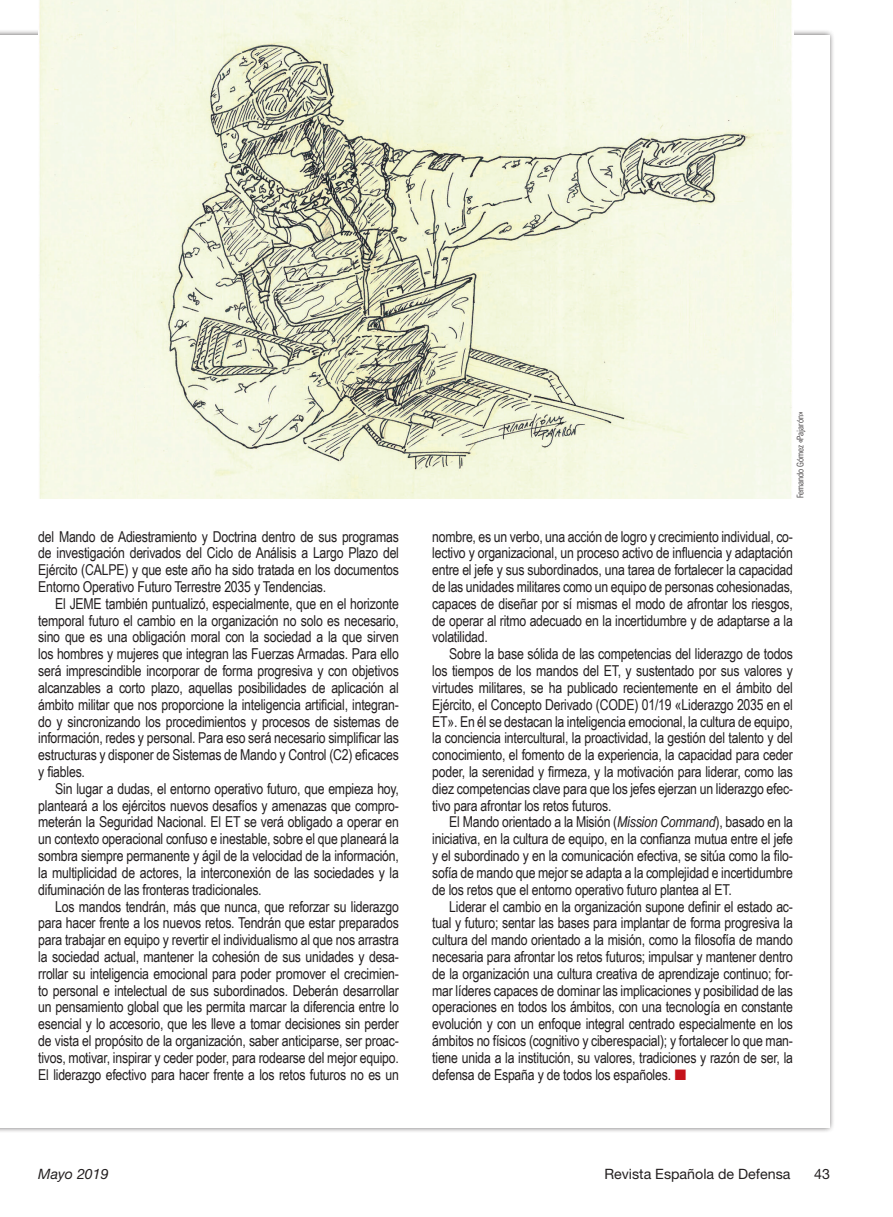
<style>
.page{position:relative;width:893px;height:1217px;background:#fff}
.page>*{position:absolute;margin:0;border:0;box-sizing:border-box;transform-origin:0 0}
.Texto_apoyo{font:15px/16.8px "Arial Narrow";letter-spacing:-.015em;color:#231f20;text-align:justify}
.t1{font:14.25px "Helvetica Neue";color:#231f20}
.t2{font:italic 14.25px "Helvetica Neue";color:#231f20}
.Crédito_foto{font:300 condensed 9px "Univers";letter-spacing:-.005em;color:#231f20}
.s1{font-style:italic}
.s2{font-family:"European Pi Three";font-size:15.3px;color:#c4121a}
</style>
<div class="page">
<img style="left:39px;top:0;width:753px;height:498px">
<p class="Texto_apoyo" style="left:38px;top:527px;width:362px">del Mando de Adiestramiento y Doctrina dentro de sus programas de investigación derivados del Ciclo de Análisis a Largo Plazo del Ejército (CALPE) y que este año ha sido tratada en los documentos Entorno Operativo Futuro Terrestre 2035 y Tendencias.</p>
<p class="Texto_apoyo" style="left:38px;top:594px;width:362px;text-indent:17px">El JEME también puntualizó, especialmente, que en el horizonte temporal futuro el cambio en la organización no solo es necesario, sino que es una obligación moral con la sociedad a la que sirven los hombres y mujeres que integran las Fuerzas Armadas. Para ello será imprescindible incorporar de forma progresiva y con objetivos alcanzables a corto plazo, aquellas posibilidades de aplicación al ámbito militar que nos proporcione la inteligencia artificial, integran&shy;do y sincronizando los procedimientos y procesos de sistemas de información, redes y personal. Para eso será necesario simplificar las estructuras y disponer de Sistemas de Mando y Control (C2) eficaces y fiables.</p>
<p class="Texto_apoyo" style="left:38px;top:779px;width:362px;text-indent:17px">Sin lugar a dudas, el entorno operativo futuro, que empieza hoy, planteará a los ejércitos nuevos desafíos y amenazas que compro&shy;meterán la Seguridad Nacional. El ET se verá obligado a operar en un contexto operacional confuso e inestable, sobre el que planeará la sombra siempre permanente y ágil de la velocidad de la información, la multiplicidad de actores, la interconexión de las sociedades y la difuminación de las fronteras tradicionales.</p>
<p class="Texto_apoyo" style="left:38px;top:897px;width:362px;text-indent:17px">Los mandos tendrán, más que nunca, que reforzar su liderazgo para hacer frente a los nuevos retos. Tendrán que estar preparados para trabajar en equipo y revertir el individualismo al que nos arrastra la sociedad actual, mantener la cohesión de sus unidades y desa&shy;rrollar su inteligencia emocional para poder promover el crecimien&shy;to personal e intelectual de sus subordinados. Deberán desarrollar un pensamiento global que les permita marcar la diferencia entre lo esencial y lo accesorio, que les lleve a tomar decisiones sin perder de vista el propósito de la organización, saber anticiparse, ser proac&shy;tivos, motivar, inspirar y ceder poder, para rodearse del mejor equipo.<br>El liderazgo efectivo para hacer frente a los retos futuros no es un</p>
<p class="Crédito_foto" style="left:795px;top:498px;width:88px;rotate:-90deg">Fernando Gómez «Pajarón»</p>
<p class="Texto_apoyo" style="left:432px;top:527px;width:362px">nombre, es un verbo, una acción de logro y crecimiento individual, co&shy;lectivo y organizacional, un proceso activo de influencia y adaptación entre el jefe y sus subordinados, una tarea de fortalecer la capacidad de las unidades militares como un equipo de personas cohesionadas, capaces de diseñar por sí mismas el modo de afrontar los riesgos, de operar al ritmo adecuado en la incertidumbre y de adaptarse a la volatilidad.</p>
<p class="Texto_apoyo" style="left:432px;top:645px;width:362px;text-indent:17px">Sobre la base sólida de las competencias del liderazgo de todos los tiempos de los mandos del ET, y sustentado por sus valores y virtudes militares, se ha publicado recientemente en el ámbito del Ejército, el Concepto Derivado (CODE) 01/19 «Liderazgo 2035 en el ET». En él se destacan la inteligencia emocional, la cultura de equipo, la conciencia intercultural, la proactividad, la gestión del talento y del conocimiento, el fomento de la experiencia, la capacidad para ceder poder, la serenidad y firmeza, y la motivación para liderar, como las diez competencias clave para que los jefes ejerzan un liderazgo efec&shy;tivo para afrontar los retos futuros.</p>
<p class="Texto_apoyo" style="left:432px;top:813px;width:362px;text-indent:17px">El Mando orientado a la Misión (<span class="s1">Mission Command</span>), basado en la iniciativa, en la cultura de equipo, en la confianza mutua entre el jefe y el subordinado y en la comunicación efectiva, se sitúa como la filo&shy;sofía de mando que mejor se adapta a la complejidad e incertidumbre de los retos que el entorno operativo futuro plantea al ET.</p>
<p class="Texto_apoyo" style="left:432px;top:897px;width:362px;text-indent:17px">Liderar el cambio en la organización supone definir el estado ac&shy;tual y futuro; sentar las bases para implantar de forma progresiva la cultura del mando orientado a la misión, como la filosofía de mando necesaria para afrontar los retos futuros; impulsar y mantener dentro de la organización una cultura creativa de aprendizaje continuo; for&shy;mar líderes capaces de dominar las implicaciones y posibilidad de las operaciones en todos los ámbitos, con una tecnología en constante evolución y con un enfoque integral centrado especialmente en los ámbitos no físicos (cognitivo y ciberespacial); y fortalecer lo que man&shy;tiene unida a la institución, su valores, tradiciones y razón de ser, la defensa de España y de todos los españoles. <span class="s2">L</span></p>
<p class="t2" style="left:38px;top:1164px;width:72px">Mayo 2019</p>
<p class="t1" style="left:604px;top:1164px;width:188px">Revista Española de Defensa</p>
<p class="t1" style="left:814px;top:1164px;width:17px">43</p>
</div>
